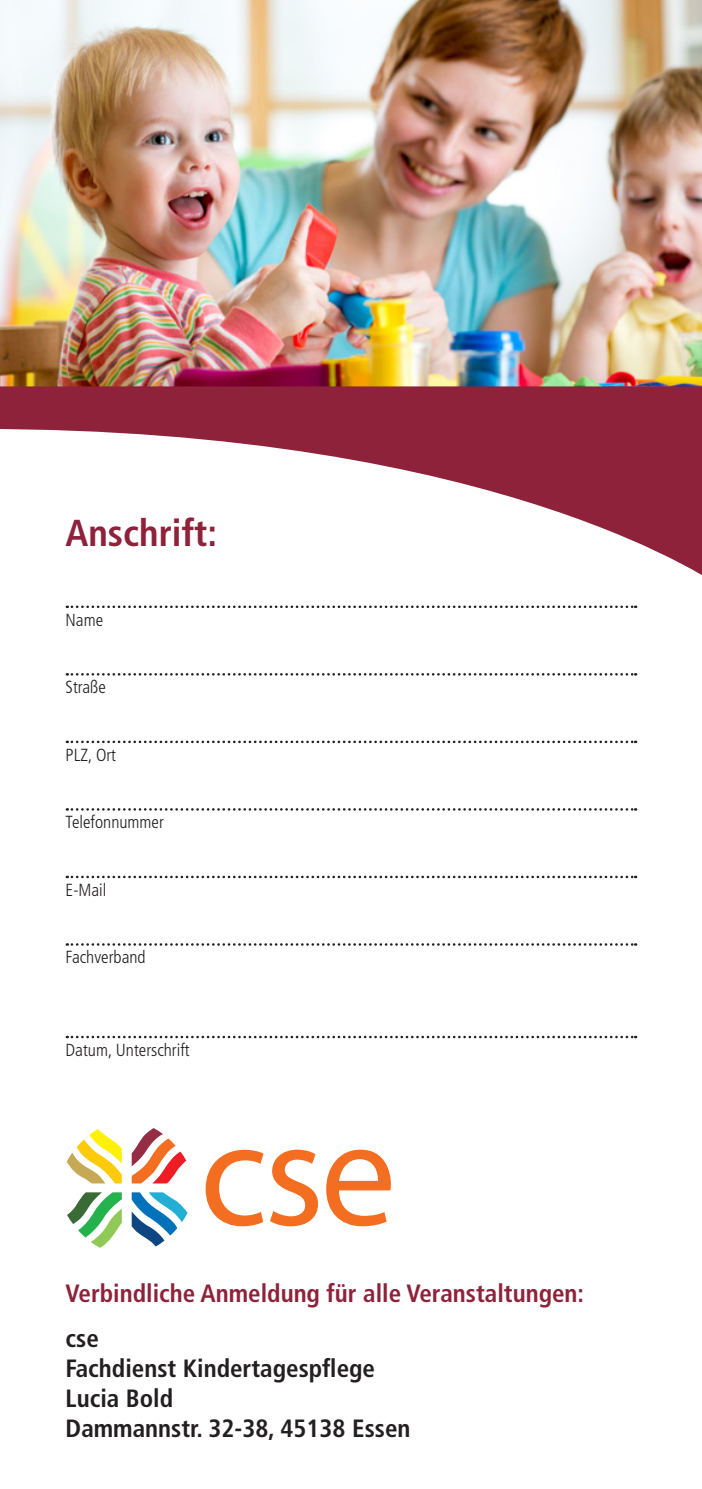
<style>
.page{position:relative;width:702px;height:1489px;background:#fff}
.page>*{position:absolute;margin:0;border:0;box-sizing:border-box;transform-origin:0 0}
.t1{font:700 condensed 37.5px "Frutiger";color:#8e223b}
.t2{font:700 condensed 25px/30px "Frutiger";color:#231f20}
.t3{font:700 condensed 25px "Frutiger";color:#8e223b}
.t4{font:300 condensed 17.5px "Frutiger";color:#231f20}
</style>
<div class="page">
<img style="left:0;top:0;width:702px;height:386px">
<svg style="left:67px;top:605px;width:569px;height:3px"></svg>
<svg style="left:67px;top:673px;width:569px;height:2px"></svg>
<svg style="left:67px;top:740px;width:569px;height:3px"></svg>
<svg style="left:67px;top:808px;width:569px;height:2px"></svg>
<svg style="left:67px;top:875px;width:569px;height:3px"></svg>
<svg style="left:67px;top:943px;width:569px;height:2px"></svg>
<svg style="left:67px;top:1035px;width:569px;height:3px"></svg>
<svg style="left:0;top:386px;width:702px;height:189px"></svg>
<svg style="left:132px;top:1128px;width:54px;height:55px"></svg>
<svg style="left:67px;top:1129px;width:55px;height:54px"></svg>
<svg style="left:67px;top:1192px;width:55px;height:55px"></svg>
<svg style="left:132px;top:1192px;width:55px;height:54px"></svg>
<svg style="left:205px;top:1149px;width:58px;height:77px"></svg>
<svg style="left:270px;top:1149px;width:48px;height:77px"></svg>
<svg style="left:326px;top:1149px;width:65px;height:77px"></svg>
<h1 class="t1" style="left:66px;top:510px;width:153px">Anschrift:</h1>
<p class="t4" style="left:66px;top:609px;width:39px">Name</p>
<p class="t4" style="left:66px;top:677px;width:42px">Straße</p>
<p class="t4" style="left:66px;top:744px;width:52px">PLZ, Ort</p>
<p class="t4" style="left:66px;top:812px;width:100px">Telefonnummer</p>
<p class="t4" style="left:66px;top:879px;width:42px">E-Mail</p>
<p class="t4" style="left:66px;top:947px;width:82px">Fachverband</p>
<p class="t4" style="left:66px;top:1039px;width:126px">Datum, Unterschrift</p>
<p class="t3" style="left:66px;top:1278px;width:520px">Verbindliche Anmeldung für alle Veranstaltungen:</p>
<p class="t2" style="left:66px;top:1323px;width:346px">cse<br>Fachdienst Kindertagespflege<br>Lucia Bold<br>Dammannstr. 32-38, 45138 Essen</p>
</div>
